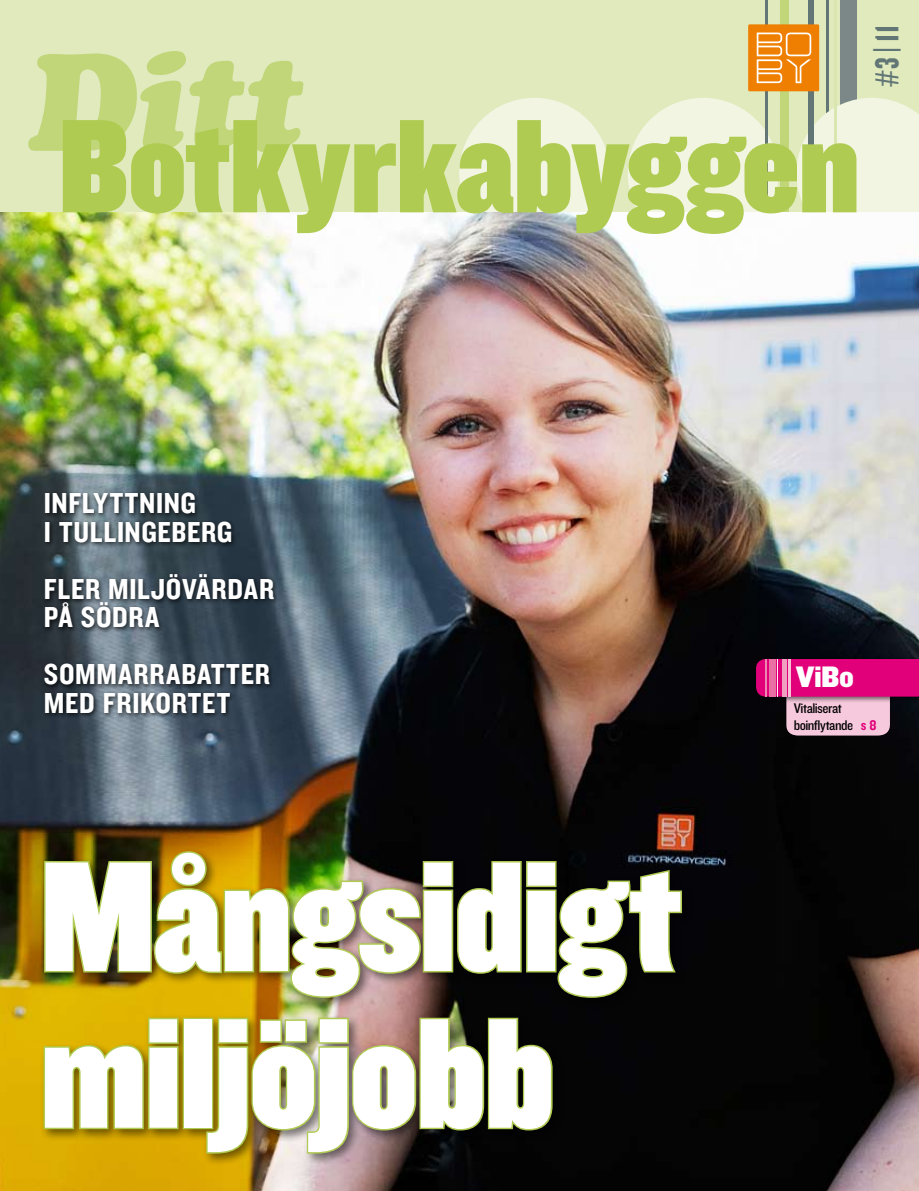
<style>
.page{position:relative;width:919px;height:1191px;background:#fff}
.page>*{position:absolute;margin:0;border:0;box-sizing:border-box;transform-origin:0 0}
.t1{font:162.75px/156.6px "Knockout HTF90 Ultmt Welterwt";color:#fff}
.t2{font:34.5px "Knockout HTF68 Full Featherwt";color:#627675}
.t3{font:30.75px "Knockout HTF71 Full Middlewt";color:#fff}
.t4{font:30px/28.5px "Knockout HTF50 Welterweight";letter-spacing:.02em;color:#fff}
.t5{font:14.55px/16.5px "Knockout HTF30 Junior Welterwt";letter-spacing:-.035em;color:#000}
.s1{font-family:"Knockout HTF50 Welterweight";color:#e2007a}
</style>
<div class="page">
<div style="left:0;top:0;width:918px;height:213px;background:#e0eabd"></div>
<div style="left:839px;top:0;width:17px;height:227px;background:#7b8887"></div>
<div style="left:780px;top:0;width:9px;height:211px;background:#c1d679"></div>
<hr style="left:826px;top:0;width:3px;height:211px;background:#627675">
<svg style="left:813px;top:98px;width:105px;height:114px;background:#edf2dc"></svg>
<div style="left:627px;top:98px;width:151px;height:151px;background:#f1f5e1;border-radius:50%"></div>
<div style="left:459px;top:98px;width:151px;height:151px;background:#f1f5e1;border-radius:50%"></div>
<div style="left:808px;top:0;width:5px;height:212px;background:#627675"></div>
<hr style="left:833px;top:0;width:3px;height:212px;background:#dae6b0">
<svg style="left:28px;top:51px;width:276px;height:101px"></svg>
<hr style="left:765px;top:0;width:2px;height:211px;background:#627675">
<img style="left:0;top:212px;width:918px;height:979px">
<svg style="left:63px;top:120px;width:793px;height:114px;fill:#b0cb56"></svg>
<div style="left:40px;top:847px;width:654px;height:318px;background:#000;opacity:.5"></div>
<img style="left:43px;top:849px;width:640px;height:150px">
<svg style="left:42px;top:1016px;width:138px;height:114px;background:#9c870f"></svg>
<div style="left:183px;top:1017px;width:30px;height:112px;border:3px solid #b0cb52"></div>
<img style="left:205px;top:1016px;width:349px;height:139px">
<div style="left:42px;top:490px;width:237px;height:229px;background:#000;opacity:.75"></div>
<div style="left:748px;top:24px;width:71px;height:67px;background:#ee7f00"></div>
<svg style="left:756px;top:32px;width:55px;height:51px"></svg>
<div style="left:752px;top:656px;width:166px;height:47px;background:#000;opacity:.55"></div>
<svg style="left:756px;top:659px;width:162px;height:76px;background:#a96187"></svg>
<hr style="left:788px;top:659px;width:3px;height:37px;background:#f5c0d6">
<div style="left:781px;top:659px;width:5px;height:37px;background:#f19fc1"></div>
<div style="left:769px;top:659px;width:6px;height:37px;background:#ea6fa3"></div>
<hr style="left:777px;top:659px;width:1px;height:37px;background:#fceef4">
<hr style="left:765px;top:659px;width:1px;height:37px;background:#ed87b2">
<div style="left:795px;top:664px;width:123px;height:29px;background:#e2007a"></div>
<p class="t2" style="left:868px;top:87px;width:63px;rotate:-90deg">#3 | 11</p>
<p class="t4" style="left:44px;top:490px;width:190px">INFLYTTNING<br>I TULLINGEBERG</p>
<p class="t4" style="left:44px;top:575px;width:232px">FLER MILJÖVÄRDAR<br>PÅ SÖDRA</p>
<p class="t4" style="left:44px;top:661px;width:227px">SOMMARRABATTER<br>MED FRIKORTET</p>
<p class="t3" style="left:795px;top:660px;width:59px">ViBo</p>
<p class="t5" style="left:793px;top:700px;width:84px">Vitaliserat boinflytande <span class="s1">S 8</span></p>
<h1 class="t1" style="left:41px;top:842px;width:640px">Mångsidigt miljöjobb</h1>
</div>
